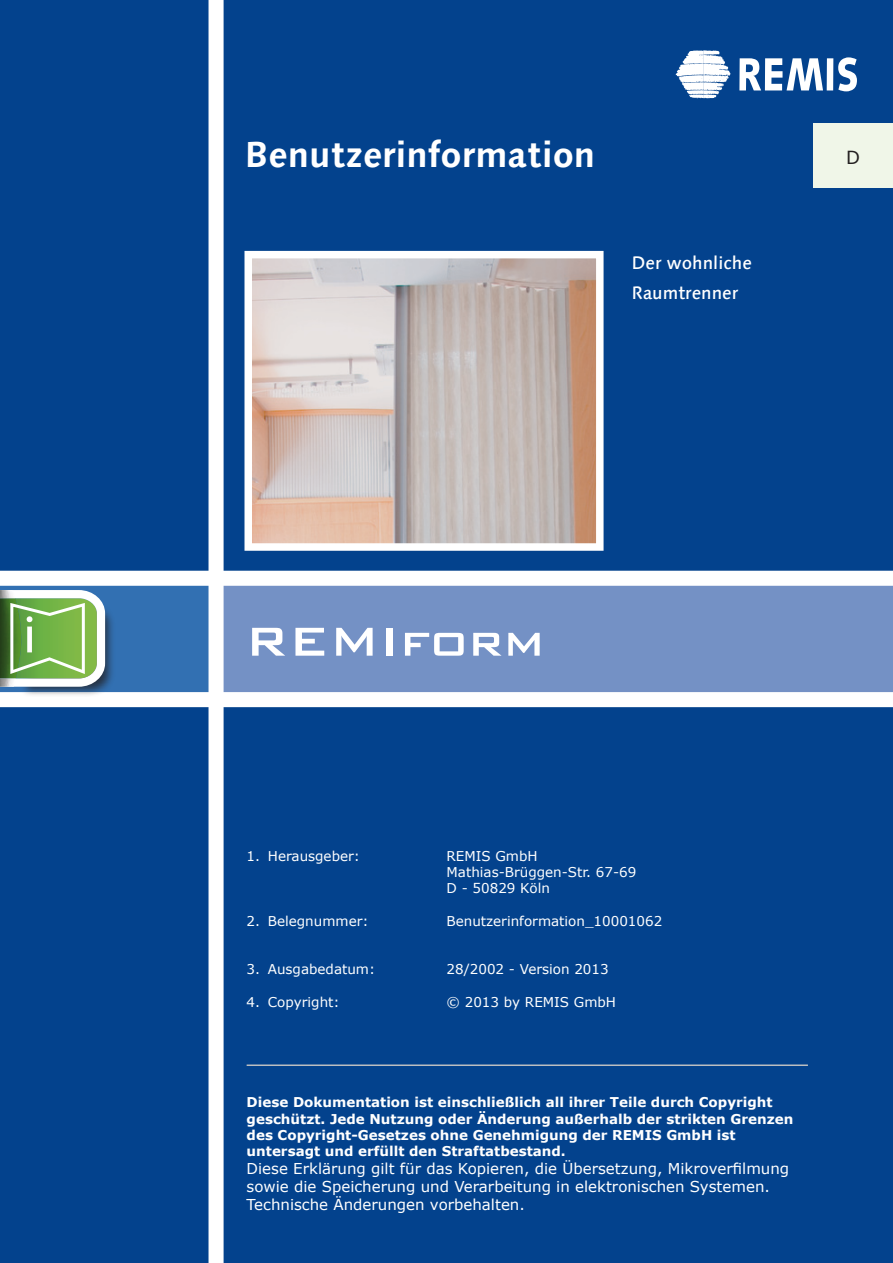
<style>
.page{position:relative;width:893px;height:1263px;background:#03428d}
.page>*{position:absolute;margin:0;border:0;box-sizing:border-box;transform-origin:0 0}
.Text_SubHead{font:500 54px "Bank Gothic Md BT";color:#fff}
.t1{font:700 36px "Linotype Syntax Com";color:#fff}
.t2{font:500 18px "Linotype Syntax Com";color:#fff}
.t3{font:18px "Verdana";color:#231f20}
.t4{font:15px/18px "Verdana";color:#fff}
.Body_Text{font:700 13.5px/16.2px "Verdana";color:#fff}
.t5{font:13.5px "Verdana";color:#fff}
</style>
<div class="page">
<div style="left:0;top:579px;width:222px;height:127px;background:#3270b2"></div>
<div style="left:224px;top:586px;width:669px;height:106px;background:#7491c5"></div>
<svg style="left:676px;top:50px;width:54px;height:48px"></svg>
<svg style="left:739px;top:57px;width:118px;height:34px"></svg>
<div style="left:0;top:571px;width:893px;height:15px;background:#fff"></div>
<div style="left:209px;top:0;width:15px;height:1263px;background:#fff"></div>
<div style="left:0;top:692px;width:893px;height:15px;background:#fff"></div>
<div style="left:814px;top:124px;width:79px;height:64px;background:#f0f6e8"></div>
<div style="left:19px;top:600px;width:96px;height:97px;background:#231f20;opacity:.75"></div>
<svg style="left:0;top:590px;width:105px;height:97px"></svg>
<img style="left:253px;top:260px;width:342px;height:282px">
<div style="left:244px;top:251px;width:360px;height:300px;border:8px solid #fff"></div>
<hr style="left:247px;top:1064px;width:561px;height:2px;background:#bcbec1">
<p class="t1" style="left:244px;top:132px;width:352px">Benutzerinformation</p>
<h3 class="t3" style="left:846px;top:145px;width:15px">D</h3>
<p class="t2" style="left:631px;top:252px;width:122px">Der wohnliche</p>
<p class="t2" style="left:631px;top:281px;width:108px">Raumtrenner</p>
<p class="Text_SubHead" style="left:245px;top:612px;width:301px">REMIform</p>
<p class="t5" style="left:247px;top:847px;width:115px">1. Herausgeber:</p>
<p class="t5" style="left:247px;top:911px;width:123px">2. Belegnummer:</p>
<p class="t5" style="left:247px;top:960px;width:130px">3. Ausgabedatum:</p>
<p class="t5" style="left:247px;top:992px;width:95px">4. Copyright:</p>
<p class="t5" style="left:446px;top:847px;width:93px">REMIS GmbH</p>
<p class="t5" style="left:446px;top:863px;width:191px">Mathias-Brüggen-Str. 67-69</p>
<p class="t5" style="left:446px;top:879px;width:105px">D - 50829 Köln</p>
<p class="t5" style="left:446px;top:911px;width:217px">Benutzerinformation_10001062</p>
<p class="t5" style="left:446px;top:960px;width:164px">28/2002 - Version 2013</p>
<p class="t5" style="left:446px;top:992px;width:171px">© 2013 by REMIS GmbH</p>
<p class="Body_Text" style="left:247px;top:1094px;width:548px">Diese Dokumentation ist einschließlich all ihrer Teile durch Copyright geschützt. Jede Nutzung oder Änderung außerhalb der strikten Grenzen des Copyright-Gesetzes ohne Genehmigung der REMIS GmbH ist untersagt und erfüllt den Straftatbestand.</p>
<p class="t4" style="left:247px;top:1159px;width:544px">Diese Erklärung gilt für das Kopieren, die Übersetzung, Mikroverfilmung sowie die Speicherung und Verarbeitung in elektronischen Systemen.<br>Technische Änderungen vorbehalten.</p>
</div>
